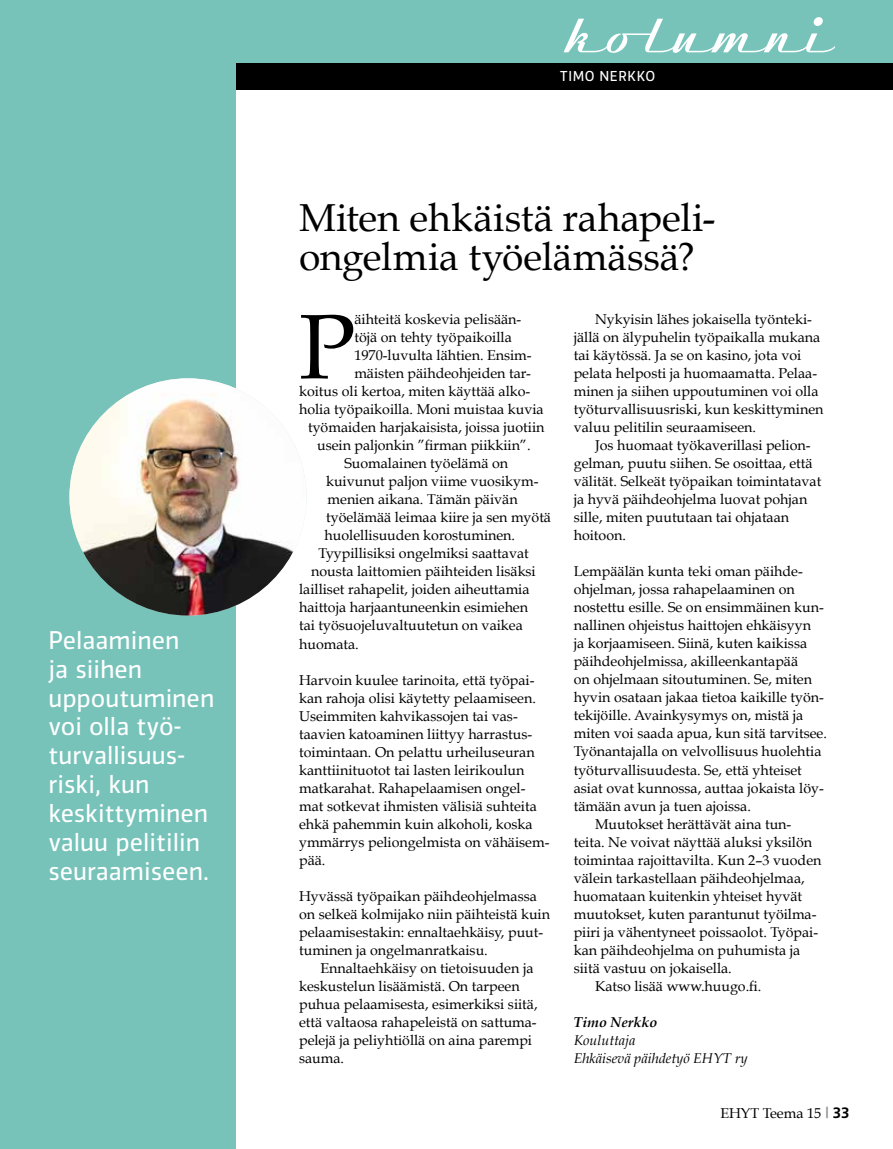
<style>
.page{position:relative;width:893px;height:1149px;background:#fff}
.page>*{position:absolute;margin:0;border:0;box-sizing:border-box;transform-origin:0 0}
.t1{font:91.65px "Book Antiqua";color:#000}
.t2{font:300 53.1px "Streamline";color:#fff}
.t3{font:39px/39px "Book Antiqua";letter-spacing:-.005em;color:#000}
.t4{font:24px/28.8px "Vinkel";color:#fff}
.t5{font:14.25px/18px "Book Antiqua";color:#000}
.t6{font:italic 14.25px/18px "Book Antiqua";color:#000}
.t7{font:italic 700 14.25px "Book Antiqua";color:#000}
.t8{font:13.5px "Vinkel";letter-spacing:.04em;color:#fff}
.s1{font-family:"Frutiger";font-weight:700;font-size:15px;color:#949290}
.s2{font-family:"Frutiger";font-weight:700;font-size:15px}
</style>
<div class="page">
<div style="left:198px;top:0;width:695px;height:63px;background:#77c3ba"></div>
<div style="left:198px;top:63px;width:695px;height:26px;background:#000"></div>
<div style="left:0;top:0;width:235px;height:1148px;background:#77c3ba"></div>
<img style="left:69px;top:378px;width:238px;height:237px;border-radius:119px">
<h3 class="t4" style="left:48px;top:626px;width:167px">Pelaaminen<br>ja siihen uppoutuminen voi olla työ&shy;turvallisuus&shy;riski, kun keskittyminen valuu pelitilin seuraamiseen.</h3>
<h2 class="t2" style="left:566px;top:-1px;width:270px">kolumni</h2>
<p class="t8" style="left:560px;top:67px;width:97px">TIMO NERKKO</p>
<h3 class="t3" style="left:299px;top:198px;width:418px">Miten ehkäistä rahapeli&shy;ongelmia työelämässä?</h3>
<h1 class="t1" style="left:299px;top:290px;width:57px">P</h1>
<p class="t5" style="left:354px;top:310px;width:168px">äihteitä koskevia pelisään-</p>
<p class="t5" style="left:574px;top:310px;width:251px;text-indent:21px">Nykyisin lähes jokaisella työnteki&shy;jällä on älypuhelin työpaikalla mukana tai käytössä. Ja se on kasino, jota voi pelata helposti ja huomaamatta. Pelaa&shy;minen ja siihen uppoutuminen voi olla työturvallisuusriski, kun keskittyminen valuu pelitilin seuraamiseen.</p>
<p class="t5" style="left:574px;top:436px;width:249px;text-indent:21px">Jos huomaat työkaverillasi pelion&shy;gelman, puutu siihen. Se osoittaa, että välität. Selkeät työpaikan toimintatavat ja hyvä päihdeohjelma luovat pohjan sille, miten puututaan tai ohjataan hoitoon.</p>
<p class="t5" style="left:574px;top:562px;width:231px">Lempäälän kunta teki oman päihde-</p>
<p class="t5" style="left:574px;top:580px;width:223px">ohjelman, jossa rahapelaaminen on</p>
<p class="t5" style="left:574px;top:598px;width:252px">nostettu esille. Se on ensimmäinen kun-</p>
<p class="t5" style="left:574px;top:616px;width:239px">nallinen ohjeistus haittojen ehkäisyyn</p>
<p class="t5" style="left:574px;top:634px;width:235px">ja korjaamiseen. Siinä, kuten kaikissa</p>
<p class="t5" style="left:574px;top:652px;width:226px">päihdeohjelmissa, akilleenkantapää</p>
<p class="t5" style="left:574px;top:670px;width:240px">on ohjelmaan sitoutuminen. Se, miten</p>
<p class="t5" style="left:574px;top:688px;width:252px">hyvin osataan jakaa tietoa kaikille työn-</p>
<p class="t5" style="left:574px;top:706px;width:231px">tekijöille. Avainkysymys on, mistä ja</p>
<p class="t5" style="left:574px;top:724px;width:255px">miten voi saada apua, kun sitä tarvitsee.</p>
<p class="t5" style="left:574px;top:742px;width:249px">Työnantajalla on velvollisuus huolehtia</p>
<p class="t5" style="left:574px;top:760px;width:230px">työturvallisuudesta. Se, että yhteiset</p>
<p class="t5" style="left:574px;top:778px;width:252px">asiat ovat kunnossa, auttaa jokaista löy-</p>
<p class="t5" style="left:574px;top:796px;width:179px">tämään avun ja tuen ajoissa.</p>
<p class="t5" style="left:595px;top:814px;width:198px">Muutokset herättävät aina tun-</p>
<p class="t5" style="left:574px;top:832px;width:240px">teita. Ne voivat näyttää aluksi yksilön</p>
<p class="t5" style="left:574px;top:850px;width:249px">toimintaa rajoittavilta. Kun 2–3 vuoden</p>
<p class="t5" style="left:574px;top:868px;width:232px">välein tarkastellaan päihdeohjelmaa,</p>
<p class="t5" style="left:574px;top:886px;width:230px">huomataan kuitenkin yhteiset hyvät</p>
<p class="t5" style="left:574px;top:904px;width:244px">muutokset, kuten parantunut työilma-</p>
<p class="t5" style="left:574px;top:922px;width:246px">piiri ja vähentyneet poissaolot. Työpai-</p>
<p class="t5" style="left:574px;top:940px;width:228px">kan päihdeohjelma on puhumista ja</p>
<p class="t5" style="left:574px;top:958px;width:160px">siitä vastuu on jokaisella.</p>
<p class="t5" style="left:595px;top:976px;width:168px">Katso lisää www.huugo.fi.</p>
<p class="t7" style="left:574px;top:1013px;width:85px">Timo Nerkko</p>
<p class="t6" style="left:574px;top:1030px;width:175px">Kouluttaja<br>Ehkäisevä päihdetyö EHYT ry</p>
<p class="t5" style="left:354px;top:328px;width:159px">töjä on tehty työpaikoilla</p>
<p class="t5" style="left:354px;top:346px;width:179px">1970-luvulta lähtien. Ensim-</p>
<p class="t5" style="left:354px;top:364px;width:178px">mäisten päihdeohjeiden tar-</p>
<p class="t5" style="left:299px;top:382px;width:233px">koitus oli kertoa, miten käyttää alko-</p>
<p class="t5" style="left:299px;top:400px;width:246px">holia työpaikoilla. Moni muistaa kuvia</p>
<p class="t5" style="left:308px;top:418px;width:238px">työmaiden harjakaisista, joissa juotiin</p>
<p class="t5" style="left:317px;top:436px;width:215px">usein paljonkin ”firman piikkiin”.</p>
<p class="t5" style="left:344px;top:454px;width:165px">Suomalainen työelämä on</p>
<p class="t5" style="left:326px;top:472px;width:214px">kuivunut paljon viime vuosikym-</p>
<p class="t5" style="left:328px;top:490px;width:192px">menien aikana. Tämän päivän</p>
<p class="t5" style="left:326px;top:508px;width:226px">työelämää leimaa kiire ja sen myötä</p>
<p class="t5" style="left:325px;top:526px;width:192px">huolellisuuden korostuminen.</p>
<p class="t5" style="left:319px;top:544px;width:212px">Tyypillisiksi ongelmiksi saattavat</p>
<p class="t5" style="left:311px;top:562px;width:226px">nousta laittomien päihteiden lisäksi</p>
<p class="t5" style="left:299px;top:580px;width:232px">lailliset rahapelit, joiden aiheuttamia</p>
<p class="t5" style="left:299px;top:598px;width:230px">haittoja harjaantuneenkin esimiehen</p>
<p class="t5" style="left:299px;top:616px;width:225px">tai työsuojeluvaltuutetun on vaikea</p>
<p class="t5" style="left:299px;top:634px;width:61px">huomata.</p>
<p class="t5" style="left:299px;top:670px;width:252px">Harvoin kuulee tarinoita, että työpai&shy;kan rahoja olisi käytetty pelaamiseen.<br>Useimmiten kahvikassojen tai vas&shy;taavien katoaminen liittyy harrastus&shy;toimintaan. On pelattu urheiluseuran kanttiinituotot tai lasten leirikoulun matkarahat. Rahapelaamisen ongel&shy;mat sotkevat ihmisten välisiä suhteita ehkä pahemmin kuin alkoholi, koska ymmärrys peliongelmista on vähäisem&shy;pää.</p>
<p class="t5" style="left:299px;top:886px;width:252px">Hyvässä työpaikan päihdeohjelmassa on selkeä kolmijako niin päihteistä kuin pelaamisestakin: ennaltaehkäisy, puut&shy;tuminen ja ongelmanratkaisu.</p>
<p class="t5" style="left:299px;top:958px;width:240px;text-indent:21px">Ennaltaehkäisy on tietoisuuden ja keskustelun lisäämistä. On tarpeen puhua pelaamisesta, esimerkiksi siitä, että valtaosa rahapeleistä on sattuma&shy;pelejä ja peliyhtiöllä on aina parempi sauma.</p>
<p class="t5" style="left:720px;top:1103px;width:131px">EHYT Teema 15 <span class="s1">|</span> <span class="s2">33</span></p>
</div>
